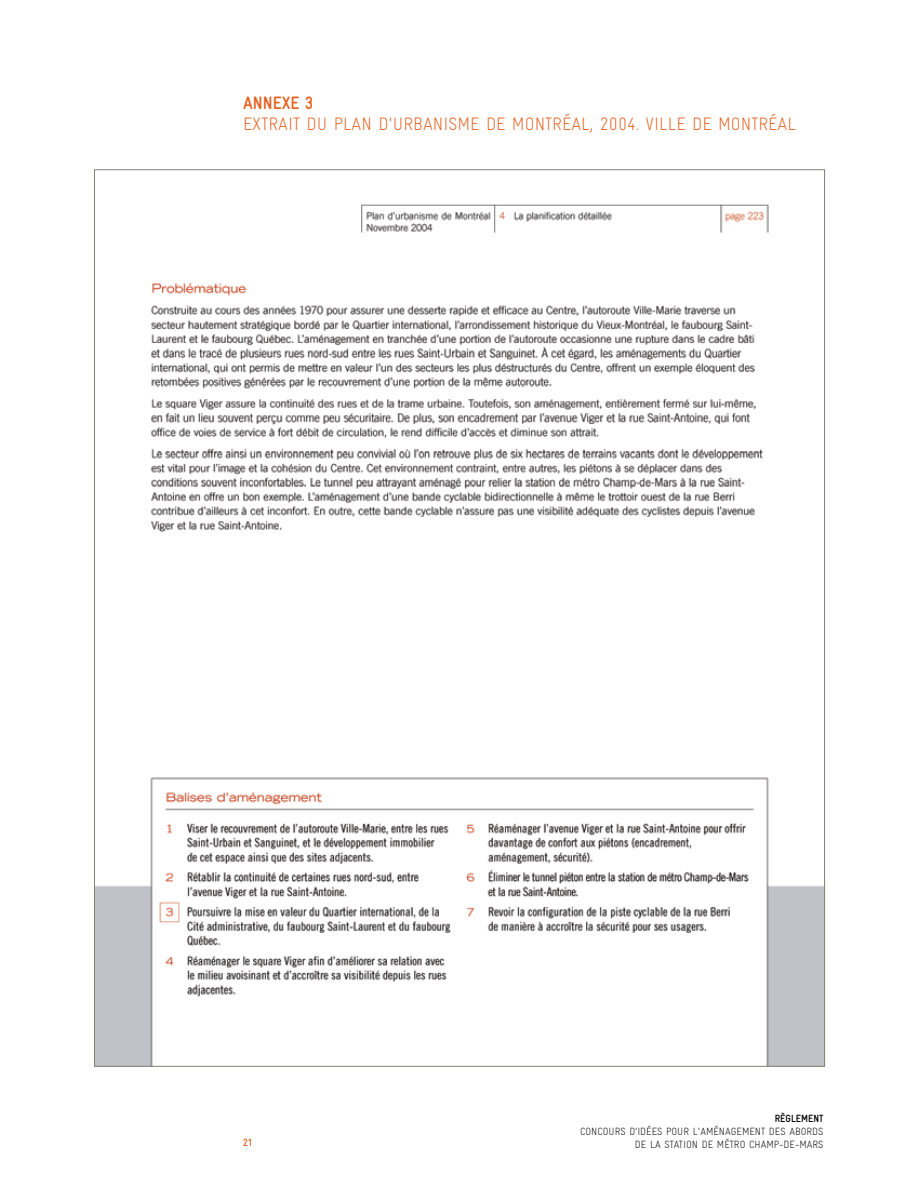
<style>
.page{position:relative;width:918px;height:1188px;background:#fff}
.page>*{position:absolute;margin:0;border:0;box-sizing:border-box;transform-origin:0 0}
.t1{font:300 condensed 18px "Gravur";color:#e56020}
.t2{font:700 condensed 18px "Gravur";color:#e56020}
.t3{font:300 condensed 10.5px/12.6px "Gravur";color:#000;text-align:right}
.t4{font:700 condensed 10.5px "Gravur";color:#000}
.t5{font:700 condensed 10.5px "Gravur";color:#e56020}
</style>
<div class="page">
<img style="left:96px;top:204px;width:727px;height:860px">
<h1 class="t2" style="left:243px;top:92px;width:20px">ANNEXE</h1>
<h1 class="t2" style="left:305px;top:92px;width:10px">3</h1>
<h1 class="t1" style="left:243px;top:113px;width:554px">EXTRAIT DU PLAN D'URBANISME DE M ONTRÉAL, 2004. VILLE DE M ONTRÉAL</h1>
<p class="t5" style="left:243px;top:1137px;width:11px">21</p>
<p class="t4" style="left:775px;top:1113px;width:50px">RÈGLEMENT</p>
<p class="t3" style="left:580px;top:1125px;width:245px">CONCOURS D’IDÉES POUR L'AMÉNAGEMENT DES ABORDS<br>DE LA STATION DE MÉTRO CHAMP-DE-MARS</p>
</div>
